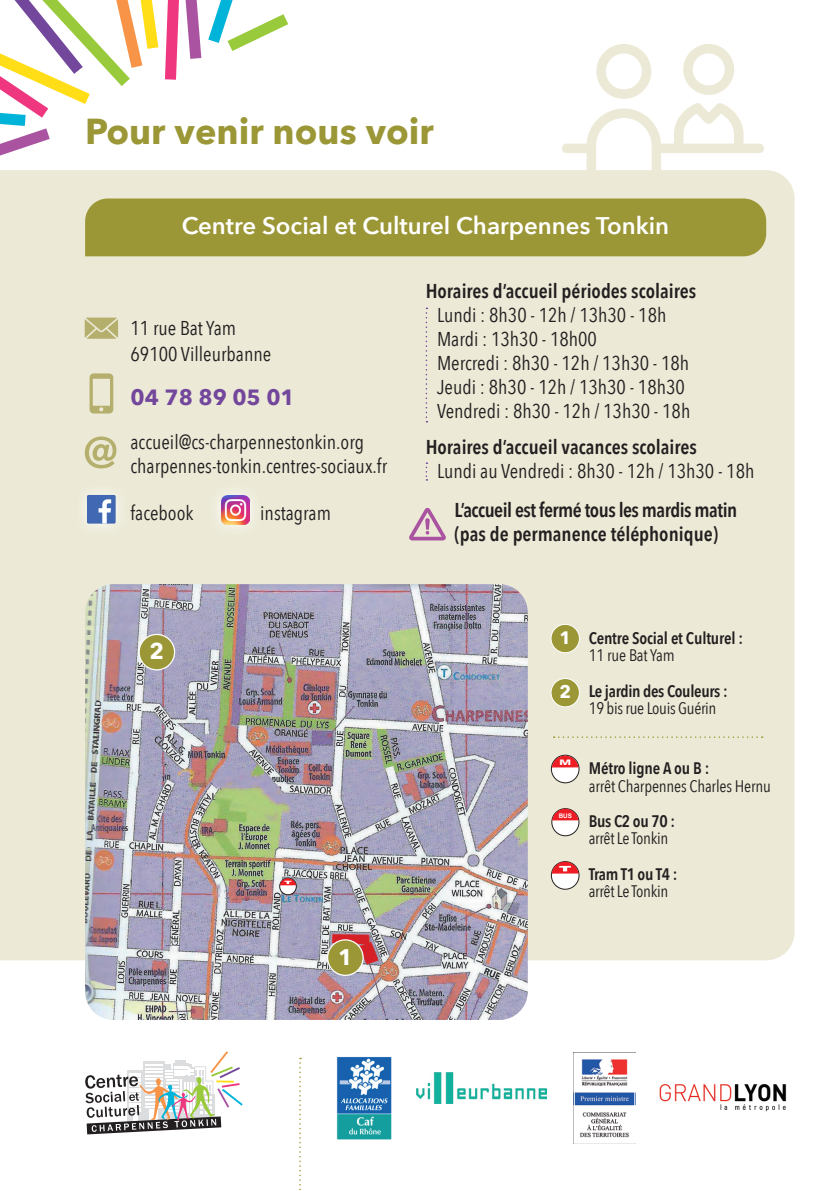
<style>
.page{position:relative;width:840px;height:1191px;background:#fff}
.page>*{position:absolute;margin:0;border:0;box-sizing:border-box;transform-origin:0 0}
.t1{font:700 36px "Avenir Next";color:#9b9737}
.t2{font:600 24px "Avenir Next";color:#fff}
.t3{font:700 22.4px "Avenir Next";color:#fff}
.t4{font:700 22px "Avenir Next";color:#73479c}
.t5{font:20px/26px "Avenir Next Condensed";color:#231f20}
.t6{font:600 20px "Avenir Next Condensed";color:#231f20}
.t7{font:600 20px/24px "Avenir Next Condensed";letter-spacing:-.025em;color:#231f20}
.t8{font:700 18px "Avenir Next";color:#fff}
.t9{font:16.6px/17.6px "Avenir Next Condensed";letter-spacing:-.01em;color:#231f20}
.t10{font:600 16.6px/17.6px "Avenir Next Condensed";letter-spacing:-.015em;color:#231f20}
.t11{font:700 7.6px "Arial";color:#fff;scale:1.94 1}
.t12{font:700 6.2px "Arial";color:#fff}
.s1{font-weight:400}
.s2{font-weight:600}
</style>
<div class="page">
<svg style="left:85px;top:1051px;width:157px;height:83px"></svg>
<img style="left:575px;top:1059px;width:58px;height:79px">
<div style="left:573px;top:1053px;width:62px;height:90px;border:1px solid #fff"></div>
<img style="left:416px;top:1072px;width:130px;height:31px">
<img style="left:659px;top:1084px;width:128px;height:28px">
<img style="left:338px;top:1058px;width:52px;height:80px">
<div style="left:336px;top:1056px;width:56px;height:84px;border:1px solid #fff"></div>
<div style="left:0;top:170px;width:794px;height:790px;background:#ecead7"></div>
<svg style="left:165px;top:0;width:14px;height:80px"></svg>
<svg style="left:185px;top:0;width:16px;height:59px"></svg>
<svg style="left:0;top:0;width:158px;height:156px"></svg>
<svg style="left:208px;top:0;width:80px;height:51px"></svg>
<div style="left:551px;top:755px;width:27px;height:28px;background:#fff;border-radius:50%"></div>
<div style="left:550px;top:755px;width:29px;height:28px;border:1px solid #231f20;border-radius:50%"></div>
<svg style="left:551px;top:755px;width:27px;height:12px"></svg>
<div style="left:551px;top:808px;width:27px;height:27px;background:#fff;border-radius:50%"></div>
<div style="left:551px;top:808px;width:28px;height:28px;border:1px solid #231f20;border-radius:50%"></div>
<svg style="left:552px;top:808px;width:26px;height:12px"></svg>
<div style="left:551px;top:861px;width:27px;height:28px;background:#fff;border-radius:50%"></div>
<div style="left:550px;top:861px;width:29px;height:28px;border:1px solid #231f20;border-radius:50%"></div>
<svg style="left:551px;top:861px;width:27px;height:12px"></svg>
<div style="left:550px;top:624px;width:29px;height:28px;background:#9b9737;border-radius:50%"></div>
<div style="left:550px;top:624px;width:29px;height:29px;border:1px solid #fff;border-radius:50%"></div>
<div style="left:550px;top:678px;width:29px;height:29px;background:#9b9737;border-radius:50%"></div>
<div style="left:550px;top:678px;width:29px;height:29px;border:1px solid #fff;border-radius:50%"></div>
<svg style="left:553px;top:736px;width:209px;height:2px"></svg>
<img style="left:85px;top:584px;width:442px;height:436px">
<div style="left:327px;top:940px;width:36px;height:35px;background:#9b9737;border-radius:50%"></div>
<div style="left:327px;top:939px;width:36px;height:37px;border:1px solid #fff;border-radius:50%"></div>
<div style="left:139px;top:634px;width:35px;height:36px;background:#9b9737;border-radius:50%"></div>
<div style="left:138px;top:634px;width:37px;height:36px;border:1px solid #fff;border-radius:50%"></div>
<svg style="left:279px;top:878px;width:17px;height:16px"></svg>
<div style="left:279px;top:878px;width:17px;height:17px;border:1px solid #231f20;border-radius:50%"></div>
<svg style="left:280px;top:878px;width:16px;height:7px"></svg>
<div style="left:561px;top:144px;width:34px;height:9px;background:#ecead7;border-radius:5px"></div>
<div style="left:653px;top:144px;width:110px;height:9px;background:#ecead7;border-radius:5px"></div>
<svg style="left:596px;top:44px;width:55px;height:55px"></svg>
<svg style="left:683px;top:44px;width:50px;height:51px"></svg>
<svg style="left:586px;top:108px;width:74px;height:68px"></svg>
<svg style="left:673px;top:103px;width:70px;height:41px"></svg>
<div style="left:85px;top:198px;width:680px;height:58px;background:#9b9737"></div>
<svg style="left:89px;top:373px;width:24px;height:40px"></svg>
<svg style="left:85px;top:436px;width:31px;height:32px"></svg>
<svg style="left:85px;top:317px;width:33px;height:22px"></svg>
<svg style="left:425px;top:307px;width:2px;height:115px"></svg>
<svg style="left:425px;top:462px;width:2px;height:18px"></svg>
<div style="left:74px;top:482px;width:54px;height:54px;background:#edebda"></div>
<div style="left:87px;top:495px;width:29px;height:28px;background:#4168b2;border-radius:2px"></div>
<svg style="left:98px;top:499px;width:13px;height:24px"></svg>
<div style="left:208px;top:483px;width:54px;height:54px;background:linear-gradient(to right,#eeecdc,#eeecdb)"></div>
<img style="left:221px;top:495px;width:28px;height:29px">
<svg style="left:409px;top:508px;width:36px;height:32px"></svg>
<svg style="left:299px;top:1057px;width:2px;height:134px"></svg>
<p class="t1" style="left:85px;top:100px;width:350px">Pour venir nous voir</p>
<p class="t2" style="left:181px;top:205px;width:489px">Centre Social et Culturel Charpennes Tonkin</p>
<p class="t5" style="left:130px;top:314px;width:142px">11 rue Bat Yam<br>69100 Villeurbanne</p>
<p class="t4" style="left:130px;top:378px;width:166px">04 78 89 05 01</p>
<p class="t5" style="left:130px;top:428px;width:235px">accueil@cs-charpennestonkin.org</p>
<p class="t5" style="left:130px;top:452px;width:258px">charpennes-tonkin.centres-sociaux.fr</p>
<p class="t5" style="left:130px;top:498px;width:64px">facebook</p>
<p class="t5" style="left:260px;top:498px;width:72px">instagram</p>
<p class="t3" style="left:149px;top:632px;width:16px">2</p>
<p class="t3" style="left:338px;top:937px;width:16px">1</p>
<p class="t6" style="left:425px;top:274px;width:272px">Horaires d’accueil périodes scolaires</p>
<p class="t5" style="left:437px;top:301px;width:231px">Lundi : 8h30 - 12h / 13h30 - 18h</p>
<p class="t5" style="left:437px;top:325px;width:161px">Mardi : 13h30 - 18h00</p>
<p class="t5" style="left:437px;top:349px;width:254px">Mercredi : 8h30 - 12h / 13h30 - 18h</p>
<p class="t5" style="left:437px;top:373px;width:249px">Jeudi : 8h30 - 12h / 13h30 - 18h30</p>
<p class="t5" style="left:437px;top:397px;width:255px">Vendredi : 8h30 - 12h / 13h30 - 18h</p>
<p class="t6" style="left:425px;top:430px;width:272px">Horaires d’accueil vacances scolaires</p>
<p class="t5" style="left:437px;top:457px;width:319px">Lundi au Vendredi : 8h30 - 12h / 13h30 - 18h</p>
<p class="t7" style="left:454px;top:497px;width:284px">L’accueil est fermé tous les mardis matin (pas de permanence téléphonique)</p>
<p class="t8" style="left:559px;top:622px;width:13px">1</p>
<p class="t8" style="left:559px;top:676px;width:13px">2</p>
<p class="t10" style="left:588px;top:629px;width:156px">Centre Social et Culturel :<br><span class="s1">11 rue Bat Yam</span></p>
<p class="t10" style="left:588px;top:681px;width:140px">Le jardin des Couleurs :<br><span class="s1">19 bis rue Louis Guérin</span></p>
<p class="t11" style="left:558px;top:757px;width:8px">M</p>
<p class="t12" style="left:558px;top:812px;width:15px">BUS</p>
<p class="t9" style="left:588px;top:758px;width:184px"><span class="s2">Métro ligne A ou B :<br></span>arrêt Charpennes Charles Hernu</p>
<p class="t9" style="left:588px;top:811px;width:88px"><span class="s2">Bus C2 ou 70 : </span>arrêt Le Tonkin</p>
<p class="t9" style="left:588px;top:864px;width:90px"><span class="s2">Tram T1 ou T4 : </span>arrêt Le Tonkin</p>
</div>
